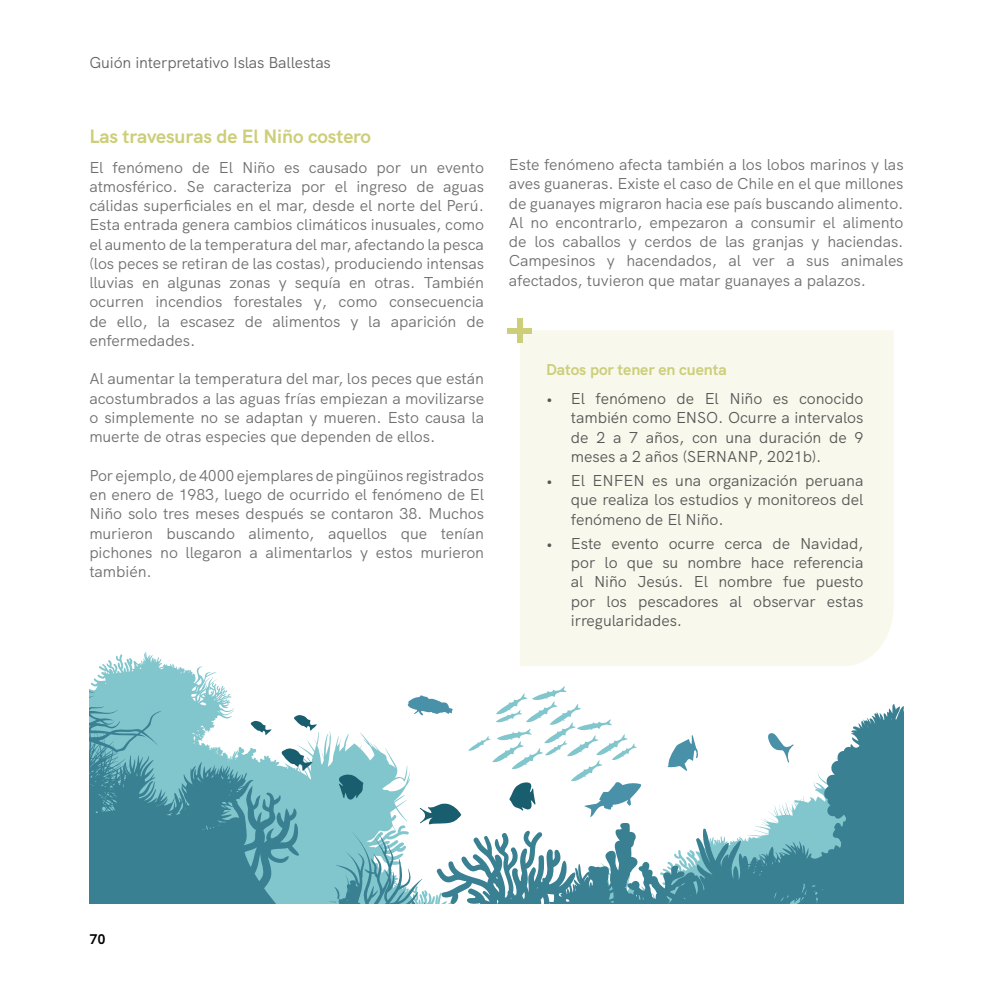
<style>
.page{position:relative;width:993px;height:993px;background:#fff}
.page>*{position:absolute;margin:0;border:0;box-sizing:border-box;transform-origin:0 0}
.t1{font:700 19.25px "HK Grotesk";letter-spacing:-.005em;color:#cdce79}
.t2{font:15.75px/19.2px "HK Grotesk";letter-spacing:-.005em;color:#706f6f;text-align:justify}
.t3{font:15.75px/19.2px "HK Grotesk";letter-spacing:-.005em;color:#575756;text-align:justify}
.t4{font:15.75px "HK Grotesk";letter-spacing:-.01em;color:#646363}
.t5{font:700 15.75px "HK Grotesk";letter-spacing:-.005em;color:#cdce79}
.t6{font:700 14px "HK Grotesk";color:#000}
</style>
<div class="page">
<div style="left:520px;top:330px;width:373px;height:320px;background:#f8f8ed"></div>
<div style="left:517px;top:318px;width:5px;height:25px;background:#cdce79"></div>
<div style="left:507px;top:328px;width:25px;height:5px;background:#cdce79"></div>
<svg style="left:89px;top:650px;width:788px;height:253px"></svg>
<svg style="left:328px;top:695px;width:575px;height:208px"></svg>
<svg style="left:419px;top:803px;width:42px;height:22px"></svg>
<svg style="left:338px;top:774px;width:25px;height:26px"></svg>
<svg style="left:667px;top:734px;width:31px;height:36px"></svg>
<svg style="left:767px;top:732px;width:26px;height:30px"></svg>
<svg style="left:407px;top:694px;width:45px;height:21px"></svg>
<svg style="left:468px;top:686px;width:173px;height:130px"></svg>
<svg style="left:281px;top:747px;width:31px;height:24px"></svg>
<svg style="left:293px;top:714px;width:24px;height:16px"></svg>
<svg style="left:250px;top:720px;width:21px;height:15px"></svg>
<p class="t4" style="left:89px;top:50px;width:243px">Guión interpretativo Islas Ballestas</p>
<p class="t1" style="left:89px;top:122px;width:283px">Las travesuras de El Niño costero</p>
<p class="t2" style="left:89px;top:156px;width:396px">El fenómeno de El Niño es causado por un evento atmosférico. Se caracteriza por el ingreso de aguas cá lidas superficiales en el mar, desde el norte del Perú .<br>Esta entrada genera cambios climáticos inusuales, como el aumento de la temperatura del mar, afectando la pesca (los peces se retiran de las costas), produciendo intensas lluvias en algunas zonas y sequía en otras. También ocurren incendios forestales y, como consecuencia de ello, la escasez de alimentos y la aparición de enfermedades.</p>
<p class="t2" style="left:89px;top:368px;width:396px">Al aumentar la temperatura del mar, los peces que están acostumbrados a las aguas frías empiezan a movilizarse o simplemente no se adaptan y mueren. Esto causa la muerte de otras especies que dependen de ellos.</p>
<p class="t2" style="left:89px;top:464px;width:396px">Por ejemplo, de 4000 ejemplares de pingüinos registrados en enero de 1983, luego de ocurrido el fenómeno de El Niño solo tres meses después se contaron 38. Muchos murieron buscando alimento, aquellos que tenían pichones no llegaron a alimentarlos y estos murieron también.</p>
<p class="t2" style="left:508px;top:153px;width:396px">Este fenómeno afecta también a los lobos marinos y las aves guaneras. Existe el caso de Chile en el que millones de guanayes migraron hacia ese país buscando alimento.<br>Al no encontrarlo, empezaron a consumir el alimento de los caballos y cerdos de las granjas y haciendas.<br>Campesinos y hacendados, al ver a sus animales afectados, tuvieron que matar guanayes a palazos.</p>
<p class="t5" style="left:546px;top:357px;width:182px">Datos por tener en cuenta</p>
<p class="t3" style="left:570px;top:387px;width:294px;text-indent:-25px">• El fenómeno de El Niño es conocido también como ENSO. Ocurre a intervalos de 2 a 7 años, con una duración de 9 meses a 2 años (SERNANP, 2021b).</p>
<p class="t3" style="left:570px;top:469px;width:294px;text-indent:-25px">• El ENFEN es una organización peruana que realiza los estudios y monitoreos del fenómeno de El Niño.</p>
<p class="t3" style="left:570px;top:532px;width:294px;text-indent:-25px">• Este evento ocurre cerca de Navidad, por lo que su nombre hace referencia al Niño Jesús. El nombre fue puesto por los pescadores al observar estas irregularidades.</p>
<p class="t6" style="left:89px;top:928px;width:18px">70</p>
</div>
